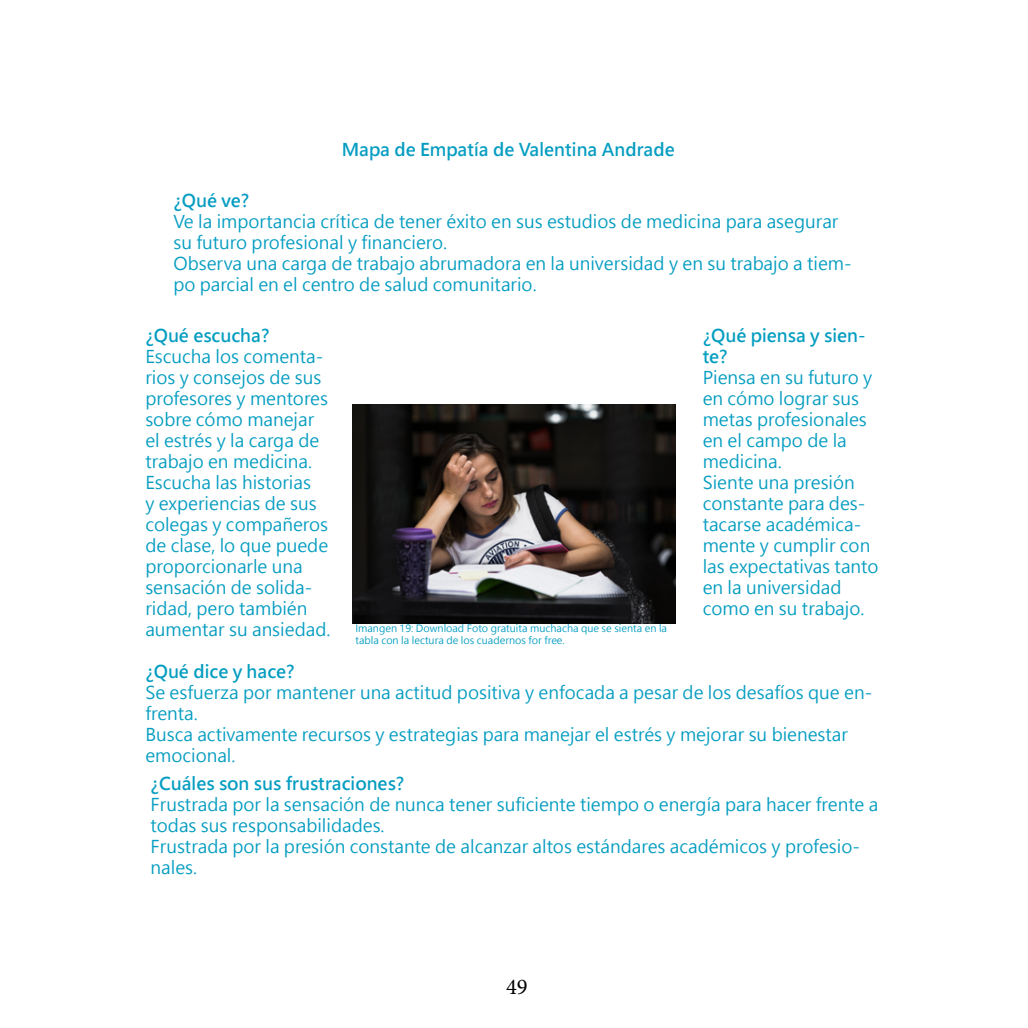
<style>
.page{position:relative;width:1028px;height:1028px;background:#fff}
.page>*{position:absolute;margin:0;border:0;box-sizing:border-box;transform-origin:0 0}
.t1{font:22.5px "Minion Pro";color:#000}
.t2{font:17.5px/21px "Microsoft Jheng Hei UI Regular";color:#059dc1}
.t3{font:17.5px/21px "Microsoft Jheng Hei UI Bold";color:#059dc1}
.t4{font:10px/12px "Microsoft Jheng Hei UI Regular";color:#059dc1}
</style>
<div class="page">
<img style="left:353px;top:404px;width:322px;height:220px">
<p class="t3" style="left:342px;top:139px;width:334px">Mapa de Empatía de Valentina Andrade</p>
<p class="t3" style="left:173px;top:190px;width:77px">¿Qué ve?</p>
<p class="t2" style="left:173px;top:211px;width:679px">Ve la importancia crítica de tener éxito en sus estudios de medicina para asegurar su futuro profesional y financiero.<br>Observa una carga de trabajo abrumadora en la universidad y en su trabajo a tiem&shy;po parcial en el centro de salud comunitario.</p>
<p class="t3" style="left:145px;top:325px;width:126px">¿Qué escucha?</p>
<p class="t2" style="left:145px;top:346px;width:187px">Escucha los comenta&shy;rios y consejos de sus profesores y mentores sobre cómo manejar el estrés y la carga de trabajo en medicina.<br>Escucha las historias<br>y experiencias de sus colegas y compañeros de clase, lo que puede proporcionarle una sensación de solida&shy;ridad, pero también aumentar su ansiedad.</p>
<p class="t4" style="left:355px;top:622px;width:313px">Imangen 19: Download Foto gratuita muchacha que se sienta en la tabla con la lectura de los cuadernos for free.</p>
<p class="t3" style="left:702px;top:325px;width:165px">¿Qué piensa y sien&shy;te?</p>
<p class="t2" style="left:702px;top:367px;width:177px">Piensa en su futuro y en cómo lograr sus metas profesionales en el campo de la medicina.<br>Siente una presión constante para des&shy;tacarse académica&shy;mente y cumplir con las expectativas tanto en la universidad como en su trabajo.</p>
<p class="t3" style="left:145px;top:661px;width:151px">¿Qué dice y hace?</p>
<p class="t2" style="left:145px;top:682px;width:728px">Se esfuerza por mantener una actitud positiva y enfocada a pesar de los desafíos que en&shy;frenta.<br>Busca activamente recursos y estrategias para manejar el estrés y mejorar su bienestar emocional.</p>
<p class="t3" style="left:151px;top:773px;width:255px">¿Cuáles son sus frustraciones?</p>
<p class="t2" style="left:151px;top:794px;width:729px">Frustrada por la sensación de nunca tener suficiente tiempo o energía para hacer frente a todas sus responsabilidades.<br>Frustrada por la presión constante de alcanzar altos estándares académicos y profesio&shy;nales.</p>
<p class="t1" style="left:506px;top:972px;width:23px">49</p>
</div>
